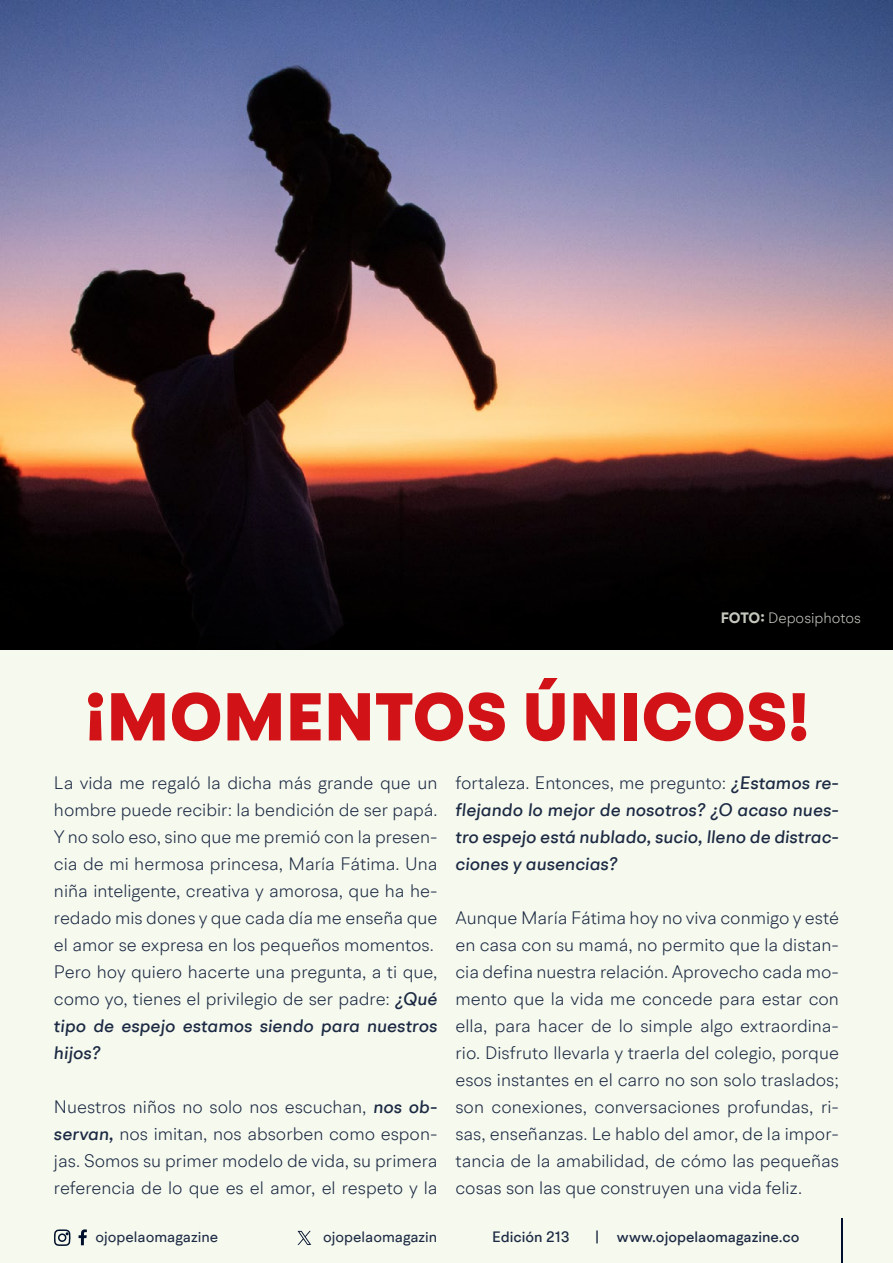
<style>
.page{position:relative;width:893px;height:1263px;background:#f6f9ee}
.page>*{position:absolute;margin:0;border:0;box-sizing:border-box;transform-origin:0 0}
.t1{font:900 67.5px "BR Hendrix";letter-spacing:.01em;color:#d11217}
.t2{font:300 18px/27px "BR Hendrix";color:#1b2943;text-align:justify}
.t3{font:italic 500 18px/27px "BR Hendrix";color:#1b2943;text-align:justify}
.t4{font:500 15px "BR Hendrix";color:#1b2943}
.t5{font:15px "BR Hendrix";color:#1b2943}
.t6{font:300 15px "BR Hendrix";color:#f5faed}
.s1{font-weight:700}
.s2{font-weight:500;font-style:italic}
.s3{font-weight:300;font-style:normal}
</style>
<div class="page">
<svg style="left:79px;top:1229px;width:8px;height:16px"></svg>
<svg style="left:54px;top:1229px;width:17px;height:17px"></svg>
<hr style="left:841px;top:1219px;width:1px;height:44px;background:#000f2b">
<svg style="left:298px;top:1231px;width:13px;height:14px"></svg>
<img style="left:0;top:0;width:893px;height:513px">
<div style="left:0;top:513px;width:893px;height:136px;background:#000"></div>
<p class="t6" style="left:721px;top:609px;width:142px"><span class="s1">FOTO:</span> Deposiphotos</p>
<h1 class="t1" style="left:85px;top:675px;width:726px">¡MOMENTOS ÚNICOS!</h1>
<p class="t2" style="left:54px;top:769px;width:385px;text-align:left">La vida me regaló la dicha más grande que un hombre puede recibir: la bendición de ser papá.<br>Y no solo eso, sino que me premió con la presen&shy;cia de mi hermosa princesa, María Fátima. Una niña inteligente, creativa y amorosa, que ha he&shy;redado mis dones y que cada día me enseña que el amor se expresa en los pequeños momentos.<br>Pero hoy quiero hacerte una pregunta, a ti que, como yo, tienes el privilegio de ser padre: <span class="s2">¿Qué tipo de espejo estamos siendo para nuestros hijos?</span></p>
<p class="t2" style="left:54px;top:1093px;width:385px">Nuestros niños no solo nos escuchan, <span class="s2">nos ob&shy;servan,</span> nos imitan, nos absorben como espon&shy;jas. Somos su primer modelo de vida, su primera referencia de lo que es el amor, el respeto y la</p>
<p class="t3" style="left:455px;top:770px;width:385px"><span class="s3">fortaleza. Entonces, me pregunto:</span> ¿Estamos re&shy;flejando lo mejor de nosotros? ¿O acaso nues&shy;tro espejo está nublado, sucio, lleno de distrac&shy;ciones y ausencias?</p>
<p class="t2" style="left:455px;top:904px;width:385px">Aunque María Fátima hoy no viva conmigo y esté en casa con su mamá, no permito que la distan&shy;cia defina nuestra relación. Aprovecho cada mo&shy;mento que la vida me concede para estar con ella, para hacer de lo simple algo extraordina&shy;rio. Disfruto llevarla y traerla del colegio, porque esos instantes en el carro no son solo traslados; son conexiones, conversaciones profundas, ri&shy;sas, enseñanzas. Le hablo del amor, de la impor&shy;tancia de la amabilidad, de cómo las pequeñas cosas son las que construyen una vida feliz.</p>
<p class="t5" style="left:96px;top:1227px;width:124px">ojopelaomagazine</p>
<p class="t5" style="left:323px;top:1227px;width:116px">ojopelaomagazin</p>
<p class="t4" style="left:492px;top:1227px;width:79px">Edición 213</p>
<p class="t4" style="left:595px;top:1227px;width:206px">| www.ojopelaomagazine.co</p>
</div>
